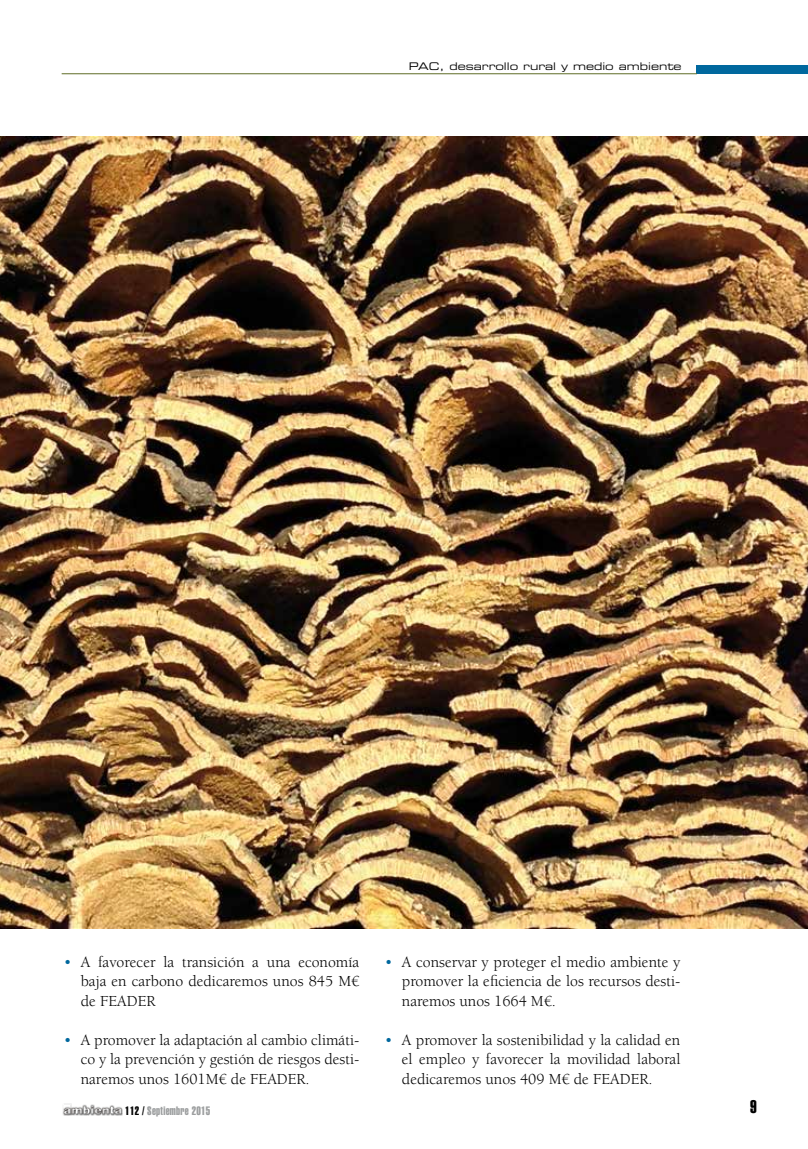
<style>
.page{position:relative;width:808px;height:1149px;background:#fff}
.page>*{position:absolute;margin:0;border:0;box-sizing:border-box;transform-origin:0 0}
.t1{font:18px "Helvetica LT Std Extra Comp";color:#000}
.t2{font:15.75px/19.5px "Berkeley Std";color:#000;text-align:justify}
.t3{font:12px "Helvetica LT Std Extra Comp";letter-spacing:.025em;color:#9c9e9f}
.t4{font:10.5px "Eurostile LT Std Ex 2";color:#000}
.s1{color:#00689e}
.s2{color:#000}
</style>
<div class="page">
<div style="left:696px;top:65px;width:112px;height:9px;background:#00689e"></div>
<hr style="left:62px;top:73px;width:635px;height:1px;background:#5f6d27">
<img style="left:62px;top:1103px;width:61px;height:13px">
<img style="left:0;top:137px;width:808px;height:791px">
<p class="t4" style="left:409px;top:59px;width:274px">PAC, desarrollo rural y medio ambiente</p>
<p class="t2" style="left:81px;top:952px;width:280px;text-indent:-17px"><span class="s1">•</span> A favorecer la transición a una economía baja en carbono dedicaremos unos 845 M€ de FEADER</p>
<p class="t2" style="left:81px;top:1030px;width:280px;text-indent:-17px"><span class="s1">•</span> A promover la adaptación al cambio climáti&shy;co y la prevención y gestión de riesgos desti&shy;naremos unos 1601M€ de FEADER.</p>
<p class="t2" style="left:402px;top:952px;width:280px;text-indent:-17px"><span class="s1">•</span> A conservar y proteger el medio ambiente y promover la eficiencia de los recursos desti&shy;naremos unos 1664 M€.</p>
<p class="t2" style="left:402px;top:1030px;width:280px;text-indent:-17px"><span class="s1">•</span> A promover la sostenibilidad y la calidad en el empleo y favorecer la movilidad laboral dedicaremos unos 409 M€ de FEADER.</p>
<p class="t3" style="left:125px;top:1103px;width:87px"><span class="s2">112 /</span> Septiembre 2015</p>
<p class="t1" style="left:750px;top:1095px;width:8px">9</p>
</div>
